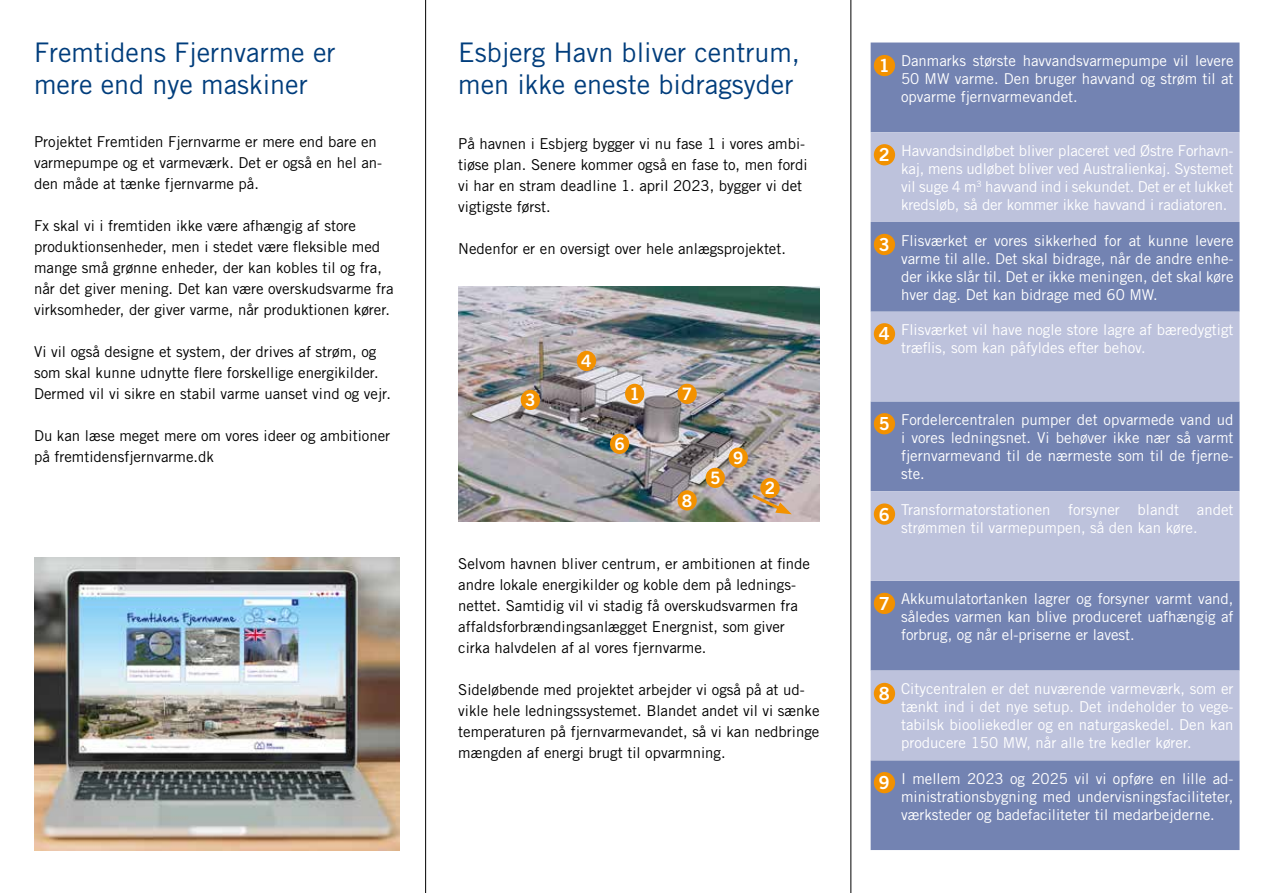
<style>
.page{position:relative;width:1263px;height:893px;background:#fff}
.page>*{position:absolute;margin:0;border:0;box-sizing:border-box;transform-origin:0 0}
.t1{font:27px/32.4px "Trade Gothic LT Std";color:#003d7c}
.t2{font:18px "Trade Gothic LT Std Bd 2";color:#fff}
.t3{font:17.1px "Trade Gothic LT Std Bd 2";color:#fff}
.t4{font:15px/18px "Trade Gothic LT Std";color:#fff;text-align:justify}
.t5{font:15px/21px "Trade Gothic LT Std";color:#000}
</style>
<div class="page">
<div style="left:871px;top:43px;width:368px;height:807px;background:#7383b2"></div>
<svg style="left:871px;top:132px;width:368px;height:628px;background:#9da7ca"></svg>
<img style="left:34px;top:557px;width:366px;height:293px">
<div style="left:874px;top:55px;width:21px;height:21px;background:#f29100;border-radius:50%"></div>
<div style="left:874px;top:593px;width:21px;height:21px;background:#f29100;border-radius:50%"></div>
<div style="left:874px;top:323px;width:21px;height:21px;background:#f29100;border-radius:50%"></div>
<div style="left:874px;top:144px;width:21px;height:21px;background:#f29100;border-radius:50%"></div>
<div style="left:874px;top:683px;width:21px;height:21px;background:#f29100;border-radius:50%"></div>
<div style="left:874px;top:413px;width:21px;height:21px;background:#f29100;border-radius:50%"></div>
<div style="left:874px;top:234px;width:21px;height:21px;background:#f29100;border-radius:50%"></div>
<div style="left:874px;top:772px;width:21px;height:21px;background:#f29100;border-radius:50%"></div>
<div style="left:874px;top:503px;width:21px;height:22px;background:#f29100;border-radius:50%"></div>
<img style="left:458px;top:287px;width:362px;height:234px">
<div style="left:677px;top:384px;width:20px;height:20px;background:#f29100;border-radius:50%"></div>
<div style="left:625px;top:384px;width:19px;height:20px;background:#f29100;border-radius:50%"></div>
<div style="left:577px;top:351px;width:19px;height:20px;background:#f29100;border-radius:50%"></div>
<div style="left:677px;top:490px;width:20px;height:20px;background:#f29100;border-radius:50%"></div>
<div style="left:760px;top:478px;width:20px;height:20px;background:#f29100;border-radius:50%"></div>
<div style="left:706px;top:468px;width:19px;height:20px;background:#f29100;border-radius:50%"></div>
<div style="left:729px;top:448px;width:19px;height:20px;background:#f29100;border-radius:50%"></div>
<div style="left:521px;top:390px;width:19px;height:20px;background:#f29100;border-radius:50%"></div>
<div style="left:610px;top:434px;width:19px;height:20px;background:#f29100;border-radius:50%"></div>
<svg style="left:749px;top:492px;width:43px;height:22px"></svg>
<hr style="left:850px;top:0;width:1px;height:893px;background:#000">
<hr style="left:425px;top:0;width:1px;height:893px;background:#000">
<h1 class="t1" style="left:34px;top:36px;width:303px">Fremtidens Fjernvarme er mere end nye maskiner</h1>
<p class="t5" style="left:34px;top:131px;width:350px">Projektet Fremtiden Fjernvarme er mere end bare en varmepumpe og et varmeværk. Det er også en hel an&shy;den måde at tænke fjernvarme på.</p>
<p class="t5" style="left:34px;top:215px;width:361px">Fx skal vi i fremtiden ikke være afhængig af store produktionsenheder, men i stedet være fleksible med mange små grønne enheder, der kan kobles til og fra, når det giver mening. Det kan være overskudsvarme fra virksomheder, der giver varme, når produktionen kører.</p>
<p class="t5" style="left:34px;top:341px;width:358px">Vi vil også designe et system, der drives af strøm, og som skal kunne udnytte flere forskellige energikilder.<br>Dermed vil vi sikre en stabil varme uanset vind og vejr.</p>
<p class="t5" style="left:34px;top:425px;width:358px">Du kan læse meget mere om vores ideer og ambitioner på fremtidensfjernvarme.dk</p>
<h1 class="t1" style="left:458px;top:36px;width:343px">Esbjerg Havn bliver centrum, men ikke eneste bidragsyder</h1>
<p class="t5" style="left:458px;top:133px;width:351px">På havnen i Esbjerg bygger vi nu fase 1 i vores ambi&shy;tiøse plan. Senere kommer også en fase to, men fordi vi har en stram deadline 1. april 2023, bygger vi det vigtigste først.</p>
<p class="t5" style="left:458px;top:238px;width:329px">Nedenfor er en oversigt over hele anlægsprojektet.</p>
<p class="t3" style="left:525px;top:389px;width:12px">3</p>
<p class="t3" style="left:581px;top:350px;width:12px">4</p>
<p class="t3" style="left:629px;top:383px;width:12px">1</p>
<p class="t3" style="left:682px;top:383px;width:12px">7</p>
<p class="t3" style="left:614px;top:433px;width:12px">6</p>
<p class="t3" style="left:682px;top:490px;width:12px">8</p>
<p class="t3" style="left:710px;top:467px;width:12px">5</p>
<p class="t3" style="left:733px;top:447px;width:12px">9</p>
<p class="t3" style="left:765px;top:477px;width:12px">2</p>
<p class="t5" style="left:458px;top:553px;width:353px">Selvom havnen bliver centrum, er ambitionen at finde andre lokale energikilder og koble dem på lednings&shy;nettet. Samtidig vil vi stadig få overskudsvarmen fra affaldsforbrændingsanlægget Energnist, som giver cirka halvdelen af al vores fjernvarme.</p>
<p class="t5" style="left:458px;top:679px;width:363px">Sideløbende med projektet arbejder vi også på at ud&shy;vikle hele ledningssystemet. Blandet andet vil vi sænke temperaturen på fjernvarmevandet, så vi kan nedbringe mængden af energi brugt til opvarmning.</p>
<p class="t2" style="left:879px;top:54px;width:12px">1</p>
<p class="t2" style="left:879px;top:144px;width:12px">2</p>
<p class="t2" style="left:879px;top:233px;width:12px">3</p>
<p class="t2" style="left:879px;top:323px;width:12px">4</p>
<p class="t4" style="left:901px;top:52px;width:334px">Danmarks største havvandsvarmepumpe vil levere 50 MW varme. Den bruger havvand og strøm til at opvarme fjernvarmevandet.</p>
<p class="t4" style="left:901px;top:141px;width:334px">Havvandsindløbet bliver placeret ved Østre Forhavn&shy;kaj, mens udløbet bliver ved Australienkaj. Systemet vil suge 4 m<sup>3</sup> havvand ind i sekundet. Det er et lukket kredsløb, så der kommer ikke havvand i radiatoren.</p>
<p class="t4" style="left:901px;top:231px;width:334px">Flisværket er vores sikkerhed for at kunne levere varme til alle. Det skal bidrage, når de andre enhe&shy;der ikke slår til. Det er ikke meningen, det skal køre hver dag. Det kan bidrage med 60 MW.</p>
<p class="t4" style="left:901px;top:321px;width:334px">Flisværket vil have nogle store lagre af bæredygtigt træflis, som kan påfyldes efter behov.</p>
<p class="t2" style="left:879px;top:413px;width:12px">5</p>
<p class="t2" style="left:879px;top:503px;width:12px">6</p>
<p class="t4" style="left:901px;top:410px;width:334px">Fordelercentralen pumper det opvarmede vand ud i vores ledningsnet. Vi behøver ikke nær så varmt fjernvarmevand til de nærmeste som til de fjerne&shy;ste.</p>
<p class="t4" style="left:901px;top:500px;width:334px">Transformatorstationen forsyner blandt andet strømmen til varmepumpen, så den kan køre.</p>
<p class="t2" style="left:879px;top:592px;width:12px">7</p>
<p class="t2" style="left:879px;top:682px;width:12px">8</p>
<p class="t2" style="left:879px;top:771px;width:12px">9</p>
<p class="t4" style="left:901px;top:590px;width:334px">Akkumulatortanken lagrer og forsyner varmt vand, således varmen kan blive produceret uafhængig af forbrug, og når el-priserne er lavest.</p>
<p class="t4" style="left:901px;top:680px;width:334px">Citycentralen er det nuværende varmeværk, som er tænkt ind i det nye setup. Det indeholder to vege&shy;tabilsk biooliekedler og en naturgaskedel. Den kan producere 150 MW, når alle tre kedler kører.</p>
<p class="t4" style="left:901px;top:769px;width:334px">I mellem 2023 og 2025 vil vi opføre en lille ad&shy;ministrationsbygning med undervisningsfaciliteter, værksteder og badefaciliteter til medarbejderne.</p>
</div>
